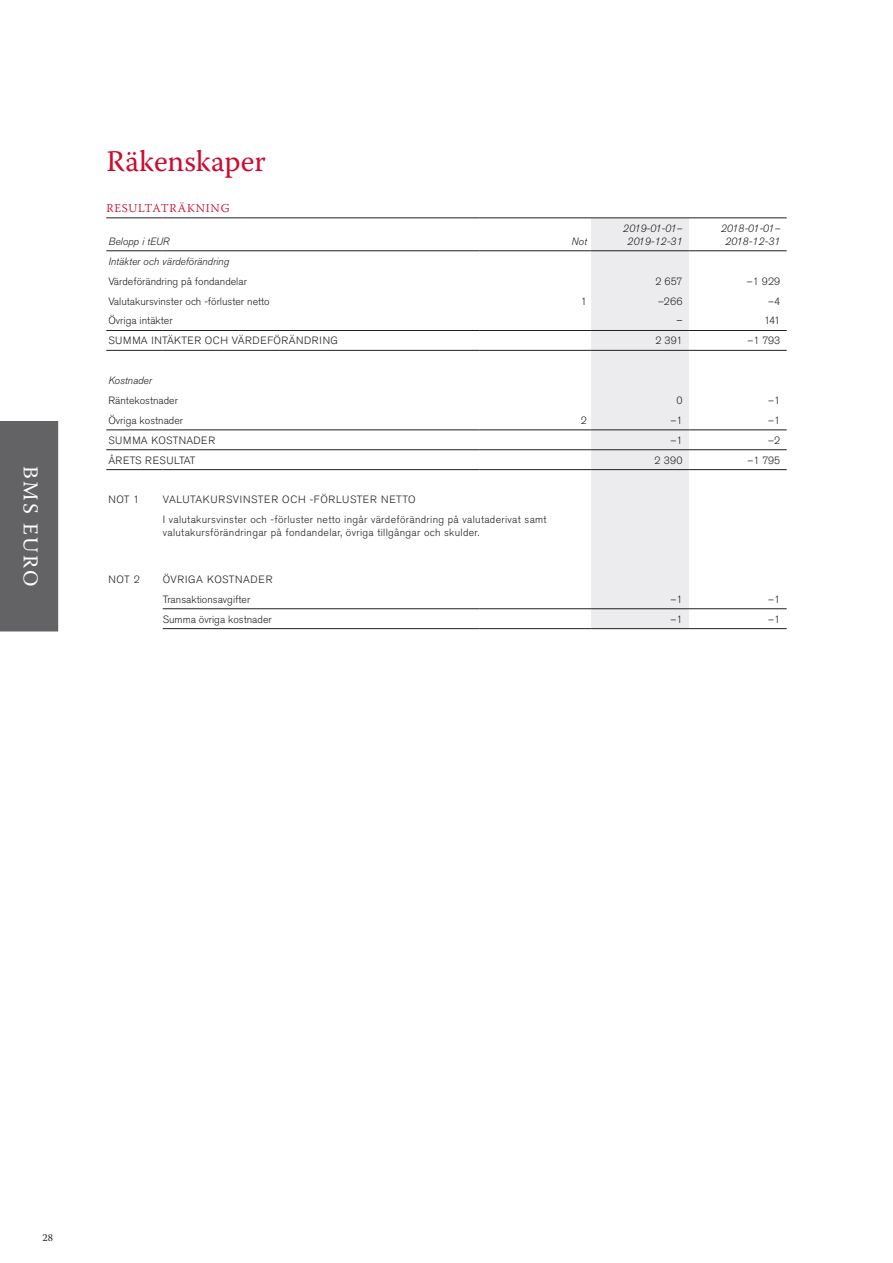
<style>
.page{position:relative;width:893px;height:1263px;background:#fff}
.page>*{position:absolute;margin:0;border:0;box-sizing:border-box;transform-origin:0 0}
.Huvudrubrik{font:30px "Warnock Pro";color:#ce0a2e}
.t1{font:21px "Warnock Pro";letter-spacing:.1em;color:#fff}
.Rubrik3_Mellanrubr{font:300 12px "Warnock Pro";letter-spacing:.065em;color:#ce0a2e}
.Tabell{font:300 10.5px/13px "Akzidenz Grotesk Std";letter-spacing:.03em;color:#231f20}
.Tabell-2{font:300 10.5px "Akzidenz Grotesk Std";color:#231f20}
.Tabell-3{font:italic 300 10.5px "Akzidenz Grotesk Std";color:#231f20}
.Tabell-4{font:300 10.5px "Akzidenz Grotesk Std";letter-spacing:.05em;color:#231f20}
.t2{font:10.5px "Warnock Pro";color:#231f20}
.Tabell-5{font:300 10.5px "Akzidenz Grotesk BE";color:#231f20}
</style>
<div class="page">
<div style="left:0;top:421px;width:58px;height:210px;background:#636366"></div>
<div style="left:3px;top:424px;width:37px;height:204px;background:#636366"></div>
<div style="left:2px;top:423px;width:39px;height:206px;border:2px solid #636366"></div>
<div style="left:591px;top:219px;width:98px;height:409px;background:#ececee"></div>
<hr style="left:106px;top:218px;width:57px;height:1px;background:#231f20">
<hr style="left:163px;top:218px;width:316px;height:1px;background:#231f20">
<hr style="left:479px;top:218px;width:112px;height:1px;background:#231f20">
<hr style="left:591px;top:218px;width:98px;height:1px;background:#231f20">
<hr style="left:689px;top:218px;width:98px;height:1px;background:#231f20">
<hr style="left:106px;top:250px;width:57px;height:1px;background:#231f20">
<hr style="left:163px;top:250px;width:316px;height:1px;background:#231f20">
<hr style="left:479px;top:250px;width:112px;height:1px;background:#231f20">
<hr style="left:591px;top:250px;width:98px;height:1px;background:#231f20">
<hr style="left:689px;top:250px;width:98px;height:1px;background:#231f20">
<hr style="left:106px;top:350px;width:57px;height:1px;background:#231f20">
<hr style="left:163px;top:350px;width:316px;height:1px;background:#231f20">
<hr style="left:479px;top:350px;width:112px;height:1px;background:#231f20">
<hr style="left:591px;top:350px;width:98px;height:1px;background:#231f20">
<hr style="left:689px;top:350px;width:98px;height:1px;background:#231f20">
<hr style="left:106px;top:430px;width:57px;height:1px;background:#231f20">
<hr style="left:163px;top:430px;width:316px;height:1px;background:#231f20">
<hr style="left:479px;top:430px;width:112px;height:1px;background:#231f20">
<hr style="left:591px;top:430px;width:98px;height:1px;background:#231f20">
<hr style="left:689px;top:430px;width:98px;height:1px;background:#231f20">
<hr style="left:106px;top:449px;width:57px;height:1px;background:#231f20">
<hr style="left:163px;top:449px;width:316px;height:1px;background:#231f20">
<hr style="left:479px;top:449px;width:112px;height:1px;background:#231f20">
<hr style="left:591px;top:449px;width:98px;height:1px;background:#231f20">
<hr style="left:689px;top:449px;width:98px;height:1px;background:#231f20">
<hr style="left:106px;top:469px;width:57px;height:1px;background:#231f20">
<hr style="left:163px;top:469px;width:316px;height:1px;background:#231f20">
<hr style="left:479px;top:469px;width:112px;height:1px;background:#231f20">
<hr style="left:591px;top:469px;width:98px;height:1px;background:#231f20">
<hr style="left:689px;top:469px;width:98px;height:1px;background:#231f20">
<hr style="left:163px;top:608px;width:316px;height:1px;background:#231f20">
<hr style="left:479px;top:608px;width:112px;height:1px;background:#231f20">
<hr style="left:591px;top:608px;width:98px;height:1px;background:#231f20">
<hr style="left:689px;top:608px;width:98px;height:1px;background:#231f20">
<hr style="left:163px;top:628px;width:316px;height:1px;background:#231f20">
<hr style="left:479px;top:628px;width:112px;height:1px;background:#231f20">
<hr style="left:591px;top:628px;width:98px;height:1px;background:#231f20">
<hr style="left:689px;top:628px;width:98px;height:1px;background:#231f20">
<hr style="left:106px;top:330px;width:57px;height:1px;background:#231f20">
<hr style="left:163px;top:330px;width:316px;height:1px;background:#231f20">
<hr style="left:479px;top:330px;width:112px;height:1px;background:#231f20">
<hr style="left:591px;top:330px;width:98px;height:1px;background:#231f20">
<hr style="left:689px;top:330px;width:98px;height:1px;background:#231f20">
<h2 class="t1" style="left:43px;top:466px;width:122px;rotate:90deg">BMS EURO</h2>
<p class="Huvudrubrik" style="left:107px;top:143px;width:161px">Räkenskaper</p>
<p class="Rubrik3_Mellanrubr" style="left:106px;top:200px;width:125px">RESULTATRÄKNING</p>
<p class="Tabell-3" style="left:108px;top:235px;width:63px">Belopp i tEUR</p>
<p class="Tabell-3" style="left:571px;top:235px;width:17px">Not</p>
<p class="Tabell-3" style="left:623px;top:222px;width:61px">2019-01-01–</p>
<p class="Tabell-3" style="left:627px;top:235px;width:57px">2019-12-31</p>
<p class="Tabell-3" style="left:721px;top:222px;width:61px">2018-01-01–</p>
<p class="Tabell-3" style="left:725px;top:235px;width:57px">2018-12-31</p>
<p class="Tabell-3" style="left:108px;top:255px;width:122px">Intäkter och värdeförändring</p>
<p class="Tabell-2" style="left:108px;top:275px;width:140px">Värdeförändring på fondandelar</p>
<p class="Tabell" style="left:655px;top:275px;width:29px">2 657</p>
<p class="Tabell" style="left:747px;top:275px;width:35px">–1 929</p>
<p class="Tabell-2" style="left:108px;top:295px;width:163px">Valutakursvinster och -förluster netto</p>
<p class="Tabell" style="left:581px;top:295px;width:8px">1</p>
<p class="Tabell" style="left:658px;top:295px;width:26px">–266</p>
<p class="Tabell" style="left:768px;top:295px;width:14px">–4</p>
<p class="Tabell-2" style="left:108px;top:315px;width:66px">Övriga intäkter</p>
<p class="Tabell-5" style="left:676px;top:315px;width:8px">–</p>
<p class="Tabell" style="left:764px;top:315px;width:18px">141</p>
<p class="Tabell-4" style="left:108px;top:335px;width:231px">SUMMA INTÄKTER OCH VÄRDEFÖRÄNDRING</p>
<p class="Tabell" style="left:655px;top:334px;width:29px">2 391</p>
<p class="Tabell" style="left:748px;top:334px;width:34px">–1 793</p>
<p class="Tabell-3" style="left:108px;top:375px;width:45px">Kostnader</p>
<p class="Tabell-2" style="left:108px;top:394px;width:71px">Räntekostnader</p>
<p class="Tabell" style="left:676px;top:394px;width:8px">0</p>
<p class="Tabell" style="left:768px;top:394px;width:14px">–1</p>
<p class="Tabell-2" style="left:108px;top:414px;width:76px">Övriga kostnader</p>
<p class="Tabell" style="left:581px;top:414px;width:8px">2</p>
<p class="Tabell" style="left:670px;top:414px;width:14px">–1</p>
<p class="Tabell" style="left:768px;top:414px;width:14px">–1</p>
<p class="Tabell" style="left:108px;top:434px;width:108px">SUMMA KOSTNADER</p>
<p class="Tabell" style="left:670px;top:434px;width:14px">–1</p>
<p class="Tabell" style="left:768px;top:434px;width:14px">–2</p>
<p class="Tabell" style="left:108px;top:454px;width:89px">ÅRETS RESULTAT</p>
<p class="Tabell" style="left:655px;top:454px;width:29px">2 390</p>
<p class="Tabell" style="left:748px;top:454px;width:34px">–1 795</p>
<p class="Tabell" style="left:108px;top:493px;width:32px">NOT 1</p>
<p class="Tabell-4" style="left:163px;top:494px;width:254px">VALUTAKURSVINSTER OCH -FÖRLUSTER NETTO</p>
<p class="Tabell" style="left:163px;top:513px;width:385px">I valutakursvinster och -förluster netto ingår värdeförändring på valutaderivat samt valutakursförändringar på fondandelar, övriga tillgångar och skulder.</p>
<p class="Tabell" style="left:108px;top:573px;width:33px">NOT 2</p>
<p class="Tabell-4" style="left:163px;top:573px;width:111px">ÖVRIGA KOSTNADER</p>
<p class="Tabell-2" style="left:163px;top:593px;width:89px">Transaktionsavgifter</p>
<p class="Tabell" style="left:670px;top:593px;width:14px">–1</p>
<p class="Tabell" style="left:768px;top:593px;width:14px">–1</p>
<p class="Tabell-2" style="left:163px;top:613px;width:111px">Summa övriga kostnader</p>
<p class="Tabell" style="left:670px;top:613px;width:14px">–1</p>
<p class="Tabell" style="left:768px;top:613px;width:14px">–1</p>
<p class="t2" style="left:43px;top:1231px;width:12px">28</p>
</div>
